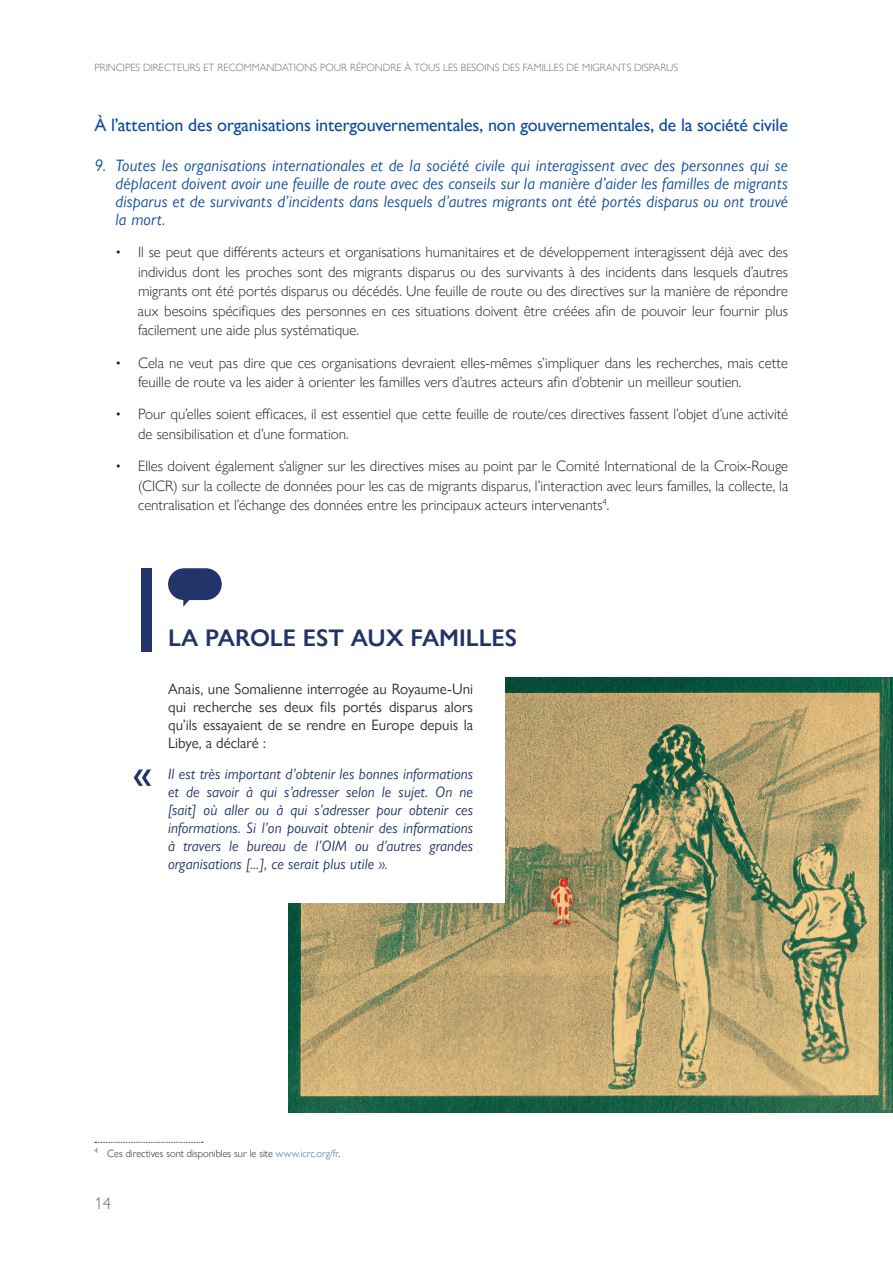
<style>
.page{position:relative;width:893px;height:1263px;background:#fff}
.page>*{position:absolute;margin:0;border:0;box-sizing:border-box;transform-origin:0 0}
.t1{font:600 24px "Gill Sans Nova";color:#223368}
.t2{font:500 18px "Gill Sans Nova";letter-spacing:-.01em;color:#0d4c9b}
.t3{font:italic 16.5px/18.1px "Gill Sans Nova";letter-spacing:.01em;color:#0d4c9b;text-align:justify}
.t4{font:300 16.5px "Gill Sans Nova";color:#6c6d70}
.t5{font:300 15px/19.5px "Gill Sans Nova";color:#231f20;text-align:justify}
.t6{font:italic 15px/18px "Gill Sans Nova";letter-spacing:.005em;color:#1e3262;text-align:justify}
.t7{font:15px/18px "Gill Sans Nova";color:#292d2f;text-align:justify}
.t8{font:300 10.5px "Gill Sans Nova";color:#6c6d70}
.t9{font:300 10.5px "Gill Sans Nova";color:#231f20}
.s1{color:#4264ab}
</style>
<div class="page">
<img style="left:288px;top:678px;width:604px;height:434px">
<div style="left:72px;top:596px;width:433px;height:307px;background:#fff"></div>
<svg style="left:95px;top:1142px;width:108px;height:1px"></svg>
<div style="left:141px;top:568px;width:11px;height:83px;background:#223469"></div>
<div style="left:168px;top:568px;width:54px;height:32px;background:#223469;border-radius:16px"></div>
<svg style="left:134px;top:769px;width:17px;height:17px"></svg>
<p class="t8" style="left:94px;top:61px;width:585px">PRINCIPES DIRECTEURS ET RECOMMANDATIONS POUR RÉPONDRE À TOUS LES BESOINS DES FAMILLES DE MIGRANTS DISPARUS</p>
<p class="t2" style="left:94px;top:114px;width:695px">À l’attention des organisations intergouvernementales, non gouvernementales, de la société civile</p>
<p class="t3" style="left:116px;top:156px;width:674px;text-indent:-21px">9. Toutes les organisations internationales et de la société civile qui interagissent avec des personnes qui se déplacent doivent avoir une feuille de route avec des conseils sur la manière d’aider les familles de migrants disparus et de survivants d’incidents dans lesquels d’autres migrants ont été portés disparus ou ont trouvé la mort.</p>
<p class="t5" style="left:138px;top:242px;width:652px;text-indent:-22px">• Il se peut que différents acteurs et organisations humanitaires et de développement interagissent déjà avec des individus dont les proches sont des migrants disparus ou des survivants à des incidents dans lesquels d’autres migrants ont été portés disparus ou décédés. Une feuille de route ou des directives sur la manière de répondre aux besoins spécifiques des personnes en ces situations doivent être créées afin de pouvoir leur fournir plus facilement une aide plus systématique.</p>
<p class="t5" style="left:138px;top:353px;width:651px;text-indent:-22px">• Cela ne veut pas dire que ces organisations devraient elles-mêmes s’impliquer dans les recherches, mais cette feuille de route va les aider à orienter les familles vers d’autres acteurs afin d’obtenir un meilleur soutien.</p>
<p class="t5" style="left:138px;top:404px;width:651px;text-indent:-23px">• Pour qu’elles soient efficaces, il est essentiel que cette feuille de route/ces directives fassent l’objet d’une activité de sensibilisation et d’une formation.</p>
<p class="t5" style="left:138px;top:456px;width:652px;text-indent:-22px">• Elles doivent également s’aligner sur les directives mises au point par le Comité International de la Croix-Rouge (CICR) sur la collecte de données pour les cas de migrants disparus, l’interaction avec leurs familles, la collecte, la centralisation et l’échange des données entre les principaux acteurs intervenants<sup>4</sup>.</p>
<h1 class="t1" style="left:168px;top:623px;width:351px">LA PAROLE EST AUX FAMILLES</h1>
<p class="t7" style="left:168px;top:680px;width:307px">Anais, une Somalienne interrogée au Royaume-Uni qui recherche ses deux fils portés disparus alors qu’ils essayaient de se rendre en Europe depuis la Libye, a déclaré :</p>
<p class="t6" style="left:168px;top:765px;width:307px">Il est très important d’obtenir les bonnes informations et de savoir à qui s’adresser selon le sujet. On ne [sait] où aller ou à qui s’adresser pour obtenir ces informations. Si l’on pouvait obtenir des informations à travers le bureau de l’OIM ou d’autres grandes organisations [...], ce serait plus utile ».</p>
<p class="t9" style="left:94px;top:1147px;width:247px"><sup>4</sup> Ces directives sont disponibles sur le site <span class="s1">www.icrc.org/fr</span>.</p>
<p class="t4" style="left:94px;top:1193px;width:18px">14</p>
</div>
